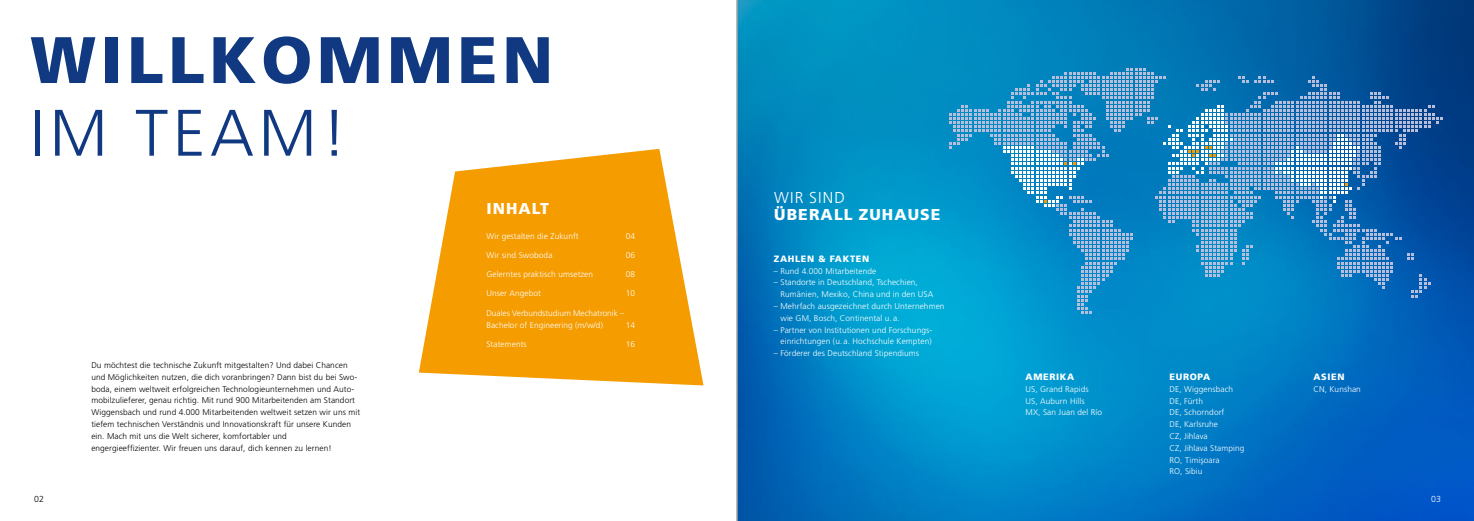
<style>
.page{position:relative;width:1474px;height:521px;background:#fff}
.page>*{position:absolute;margin:0;border:0;box-sizing:border-box;transform-origin:0 0}
.t1{font:900 65.62px "Frutiger LT";letter-spacing:.07em;color:#113981}
.t2{font:300 65.62px "Frutiger LT";letter-spacing:.07em;color:#113981}
.t3{font:900 15.75px "Frutiger LT";letter-spacing:.07em;color:#fff}
.t4{font:300 15.75px "Frutiger LT";letter-spacing:.07em;color:#fff}
.t5{font:900 9.19px "Frutiger LT";letter-spacing:.07em;color:#fff}
.t6{font:300 8.75px "Frutiger LT";color:#000}
.t7{font:300 8.75px "Frutiger LT";color:#fff}
.t8{font:300 8.31px/11.8px "Frutiger LT";letter-spacing:.01em;color:#fff}
.t9{font:300 8.31px/11.8px "Frutiger LT";letter-spacing:.01em;color:#000}
.t10{font:300 8.31px "Frutiger LT Pro";letter-spacing:.01em;color:#fff}
.s1{font-family:"Frutiger LT Pro"}
.s2{font-family:"Frutiger LT"}
</style>
<div class="page">
<img style="left:738px;top:0;width:735px;height:521px">
<svg style="left:949px;top:68px;width:493px;height:246px;background:#2688c1"></svg>
<svg style="left:419px;top:149px;width:284px;height:236px;fill:#f59c00"></svg>
<hr style="left:737px;top:0;width:1px;height:521px;background:#9c9d9d">
<h1 class="t1" style="left:30px;top:20px;width:524px">WILLKOMMEN</h1>
<h1 class="t2" style="left:30px;top:96px;width:318px">IM TEAM!</h1>
<h2 class="t3" style="left:486px;top:199px;width:64px">INHALT</h2>
<p class="t8" style="left:486px;top:230px;width:94px">Wir gestalten die Zukunft</p>
<p class="t8" style="left:626px;top:230px;width:11px">04</p>
<p class="t8" style="left:486px;top:249px;width:68px">Wir sind Swoboda</p>
<p class="t8" style="left:626px;top:249px;width:11px">06</p>
<p class="t8" style="left:486px;top:268px;width:108px">Gelerntes praktisch umsetzen</p>
<p class="t8" style="left:626px;top:268px;width:11px">08</p>
<p class="t8" style="left:486px;top:288px;width:56px">Unser Angebot</p>
<p class="t8" style="left:626px;top:288px;width:11px">10</p>
<p class="t8" style="left:486px;top:307px;width:139px">Duales Verbundstudium Mechatronik –<br>Bachelor of Engineering (m/w/d)</p>
<p class="t8" style="left:626px;top:319px;width:11px">14</p>
<p class="t9" style="left:91px;top:359px;width:270px">Du möchtest die technische Zukunft mitgestalten? Und dabei Chancen und Möglichkeiten nutzen, die dich voranbringen? Dann bist du bei Swo&shy;boda, einem weltweit erfolgreichen Technologieunternehmen und Auto&shy;mobilzulieferer, genau richtig. Mit rund 900 Mitarbeitenden am Standort Wiggensbach und rund 4.000 Mitarbeitenden weltweit setzen wir uns mit tiefem technischen Verständnis und Innovationskraft für unsere Kunden ein. Mach mit uns die Welt sicherer, komfortabler und<br>engergieeffizienter. Wir freuen uns darauf, dich kennen zu lernen!</p>
<p class="t8" style="left:486px;top:338px;width:42px">Statements</p>
<p class="t8" style="left:626px;top:338px;width:11px">16</p>
<h2 class="t4" style="left:774px;top:188px;width:72px">WIR SIND</h2>
<h2 class="t3" style="left:774px;top:205px;width:168px">ÜBERALL ZUHAUSE</h2>
<p class="t5" style="left:774px;top:253px;width:97px">ZAHLEN &amp; FAKTEN</p>
<p class="t8" style="left:774px;top:265px;width:104px">– Rund 4.000 Mitarbeitende</p>
<p class="t8" style="left:780px;top:277px;width:154px;text-indent:-7px">– Standorte in Deutschland, Tschechien,<br>Rumänien, Mexiko, China und in den USA</p>
<p class="t8" style="left:780px;top:300px;width:165px;text-indent:-7px">– Mehrfach ausgezeichnet durch Unternehmen wie GM, Bosch, Continental u. a.</p>
<p class="t8" style="left:774px;top:324px;width:160px;text-align:right">– Partner von Institutionen und Forschungs&shy;einrichtungen (u. a. Hochschule Kempten)</p>
<p class="t8" style="left:774px;top:347px;width:147px">– Förderer des Deutschland Stipendiums</p>
<p class="t5" style="left:1025px;top:371px;width:50px">AMERIKA</p>
<p class="t8" style="left:1025px;top:383px;width:78px">US, Grand Rapids<br>US, Auburn Hills<br>MX, San Juan del <span class="s1">Río</span></p>
<p class="t5" style="left:1169px;top:371px;width:42px">EUROPA</p>
<p class="t8" style="left:1169px;top:383px;width:77px">DE, Wiggensbach<br>DE, Fürth<br>DE, Schorndorf<br>DE, Karlsruhe<br>CZ, Jihlava<br>CZ, Jihlava Stamping</p>
<p class="t10" style="left:1169px;top:455px;width:52px"><span class="s2">RO,</span> Timişoara</p>
<p class="t8" style="left:1169px;top:466px;width:35px">RO, Sibiu</p>
<p class="t5" style="left:1313px;top:371px;width:33px">ASIEN</p>
<p class="t8" style="left:1313px;top:383px;width:49px">CN, Kunshan</p>
<p class="t6" style="left:34px;top:494px;width:11px">02</p>
<p class="t7" style="left:1431px;top:494px;width:11px">03</p>
</div>
